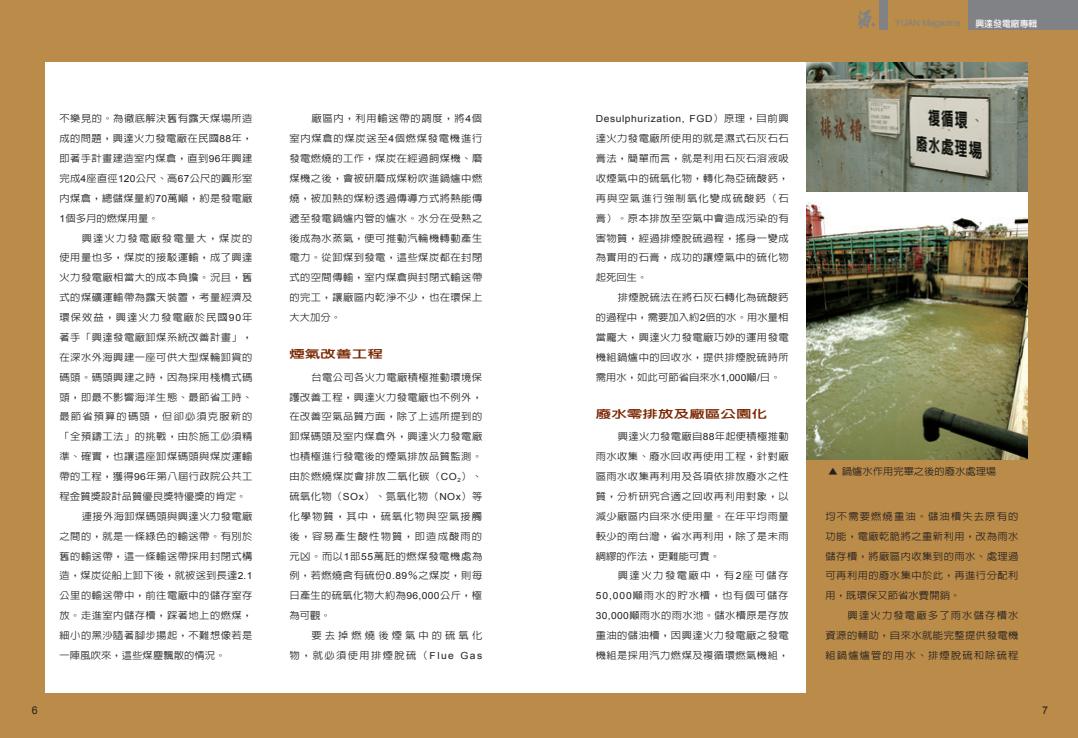
<style>
.page{position:relative;width:1078px;height:738px;background:#fff}
.page>*{position:absolute;margin:0;border:0;box-sizing:border-box;transform-origin:0 0}
.中標{font:800 10.9px "AR Hei B5";color:#7a2600;scale:1.43 1}
.t1{font:10.6px "Arial";color:#231f20}
.內文{font:500 9.8px/19.8px "AR Hei B5";letter-spacing:.045em;color:#231f20;text-align:justify;scale:1.05 1}
.內文-2{font:500 9.8px/19.8px "AR Hei B5";letter-spacing:.3em;color:#231f20;text-align:right;scale:1.05 1}
.圖說{font:500 9.8px "AR Hei B5";color:#231f20;scale:1.05 1}
.t2{font:8.9px "Arial";color:#808285}
.t3{font:700 8.9px "AR Hei B5";color:#fff}
.s1{font-family:"Arial";font-weight:400}
</style>
<div class="page">
<div style="left:0;top:0;width:1077px;height:737px;background:#ba8b49"></div>
<div style="left:45px;top:62px;width:760px;height:630px;background:#fff"></div>
<img style="left:806px;top:62px;width:221px;height:397px">
<div style="left:878px;top:0;width:9px;height:29px;background:#808285"></div>
<div style="left:968px;top:0;width:109px;height:29px;background:#808285"></div>
<img style="left:858px;top:10px;width:17px;height:19px">
<p class="內文" style="left:60px;top:109px;width:185px">不樂見的。為徹底解決舊有露天煤場所造成的問題，興達火力發電廠在民國<span class="s1">88</span>年，即著手計畫建造室內煤倉，直到<span class="s1">96</span>年興建完成<span class="s1">4</span>座直徑<span class="s1">120</span>公尺、高<span class="s1">67</span>公尺的圓形室內煤倉，總儲煤量約<span class="s1">70</span>萬噸，約是發電廠<span class="s1">1</span>個多月的燃煤用量。</p>
<p class="內文" style="left:60px;top:228px;width:185px;text-indent:22px">興達火力發電廠發電量大，煤炭的使用量也多，煤炭的接駁運輸，成了興達火力發電廠相當大的成本負擔。況且，舊式的煤礦運輸帶為露天裝置，考量經濟及環保效益，興達火力發電廠於民國<span class="s1">90</span>年著手「興達發電廠卸煤系統改善計畫」，在深水外海興建一座可供大型煤輪卸貨的碼頭。碼頭興建之時，因為採用棧橋式碼頭，即最不影響海洋生態、最節省工時、最節省預算的碼頭，但卻必須克服新的「全預鑄工法」的挑戰，由於施工必須精準、確實，也讓這座卸煤碼頭與煤炭運輸帶的工程，獲得<span class="s1">96</span>年第八屆行政院公共工程金質獎設計品質優良獎特優獎的肯定。</p>
<p class="內文" style="left:60px;top:505px;width:185px;text-indent:22px">連接外海卸煤碼頭與興達火力發電廠之間的，就是一條綠色的輸送帶。有別於舊的輸送帶，這一條輸送帶採用封閉式構造，煤炭從船上卸下後，就被送到長達<span class="s1">2.1</span>公里的輸送帶中，前往電廠中的儲存室存放。走進室內儲存槽，踩著地上的燃煤，細小的黑沙隨著腳步揚起，不難想像若是一陣風吹來，這些煤塵飄散的情況。</p>
<p class="內文" style="left:289px;top:109px;width:185px;text-indent:22px">廠區內，利用輸送帶的調度，將<span class="s1">4</span>個室內煤倉的煤炭送至<span class="s1">4</span>個燃煤發電機進行發電燃燒的工作，煤炭在經過飼煤機、磨煤機之後，會被研磨成煤粉吹進鍋爐中燃燒，被加熱的煤粉透過傳導方式將熱能傳遞至發電鍋爐內管的爐水。水分在受熱之後成為水蒸氣，便可推動汽輪機轉動產生電力。從卸煤到發電，這些煤炭都在封閉式的空間傳輸，室內煤倉與封閉式輸送帶的完工，讓廠區內乾淨不少，也在環保上大大加分。</p>
<p class="中標" style="left:289px;top:348px;width:67px">煙氣改善工程</p>
<p class="內文" style="left:289px;top:367px;width:185px;text-indent:22px">台電公司各火力電廠積極推動環境保護改善工程，興達火力發電廠也不例外，在改善空氣品質方面，除了上述所提到的卸煤碼頭及室內煤倉外，興達火力發電廠也積極進行發電後的煙氣排放品質監測。由於燃燒煤炭會排放二氧化碳（<span class="s1">CO</span><sub>2</sub>）、硫氧化物（<span class="s1">SOx</span>）、氮氧化物（<span class="s1">NOx</span>）等化學物質，其中，硫氧化物與空氣接觸後，容易產生酸性物質，即造成酸雨的元凶。而以<span class="s1">1</span>部<span class="s1">55</span>萬瓩的燃煤發電機處為例，若燃燒含有硫份<span class="s1">0.89</span>％之煤炭，則每日產生的硫氧化物大約為<span class="s1">96,000</span>公斤，極為可觀。</p>
<p class="內文-2" style="left:289px;top:625px;width:185px">要去掉燃燒後煙氣中的硫氧化<br>物，就必須使用排煙脫硫（<span class="s1">Flue Gas</span></p>
<p class="內文" style="left:595px;top:109px;width:185px"><span class="s1">Desulphurization, FGD</span>）原理，目前興達火力發電廠所使用的就是濕式石灰石石膏法，簡單而言，就是利用石灰石溶液吸收煙氣中的硫氧化物，轉化為亞硫酸鈣，再與空氣進行強制氧化變成硫酸鈣（石膏）。原本排放至空氣中會造成污染的有害物質，經過排煙脫硫過程，搖身一變成為實用的石膏，成功的讓煙氣中的硫化物起死回生。</p>
<p class="內文" style="left:595px;top:287px;width:185px;text-indent:22px">排煙脫硫法在將石灰石轉化為硫酸鈣的過程中，需要加入約<span class="s1">2</span>倍的水。用水量相當龐大，興達火力發電廠巧妙的運用發電機組鍋爐中的回收水，提供排煙脫硫時所需用水，如此可節省自來水<span class="s1">1,000</span>噸<span class="s1">/</span>日。</p>
<p class="中標" style="left:595px;top:408px;width:121px">廢水零排放及廠區公園化</p>
<p class="內文" style="left:595px;top:426px;width:185px;text-indent:22px">興達火力發電廠自<span class="s1">88</span>年起便積極推動雨水收集、廢水回收再使用工程，針對廠區雨水收集再利用及各項依排放廢水之性質，分析研究合適之回收再利用對象，以減少廠區內自來水使用量。在年平均雨量較少的南台灣，省水再利用，除了是未雨綢繆的作法，更難能可貴。</p>
<p class="內文" style="left:595px;top:565px;width:185px;text-indent:22px">興達火力發電廠中，有<span class="s1">2</span>座可儲存<span class="s1">50,000</span>噸雨水的貯水槽，也有個可儲存<span class="s1">30,000</span>噸雨水的雨水池。儲水槽原是存放重油的儲油槽，因興達火力發電廠之發電機組是採用汽力燃煤及複循環燃氣機組，</p>
<p class="t2" style="left:895px;top:17px;width:67px">YUAN Magazine</p>
<p class="t3" style="left:975px;top:19px;width:64px">興達發電廠專輯</p>
<p class="圖說" style="left:827px;top:466px;width:162px">▲ 鍋爐水作用完畢之後的廢水處理場</p>
<p class="內文" style="left:825px;top:505px;width:185px">均不需要燃燒重油。儲油槽失去原有的功能，電廠乾脆將之重新利用，改為雨水儲存槽，將廠區內收集到的雨水、處理過可再利用的廢水集中於此，再進行分配利用，既環保又節省水費開銷。</p>
<p class="內文" style="left:825px;top:605px;width:185px;text-indent:22px">興達火力發電廠多了雨水儲存槽水資源的輔助，自來水就能完整提供發電機組鍋爐爐管的用水、排煙脫硫和除硫程</p>
<p class="t1" style="left:32px;top:702px;width:7px">6</p>
<p class="t1" style="left:1041px;top:702px;width:7px">7</p>
</div>
